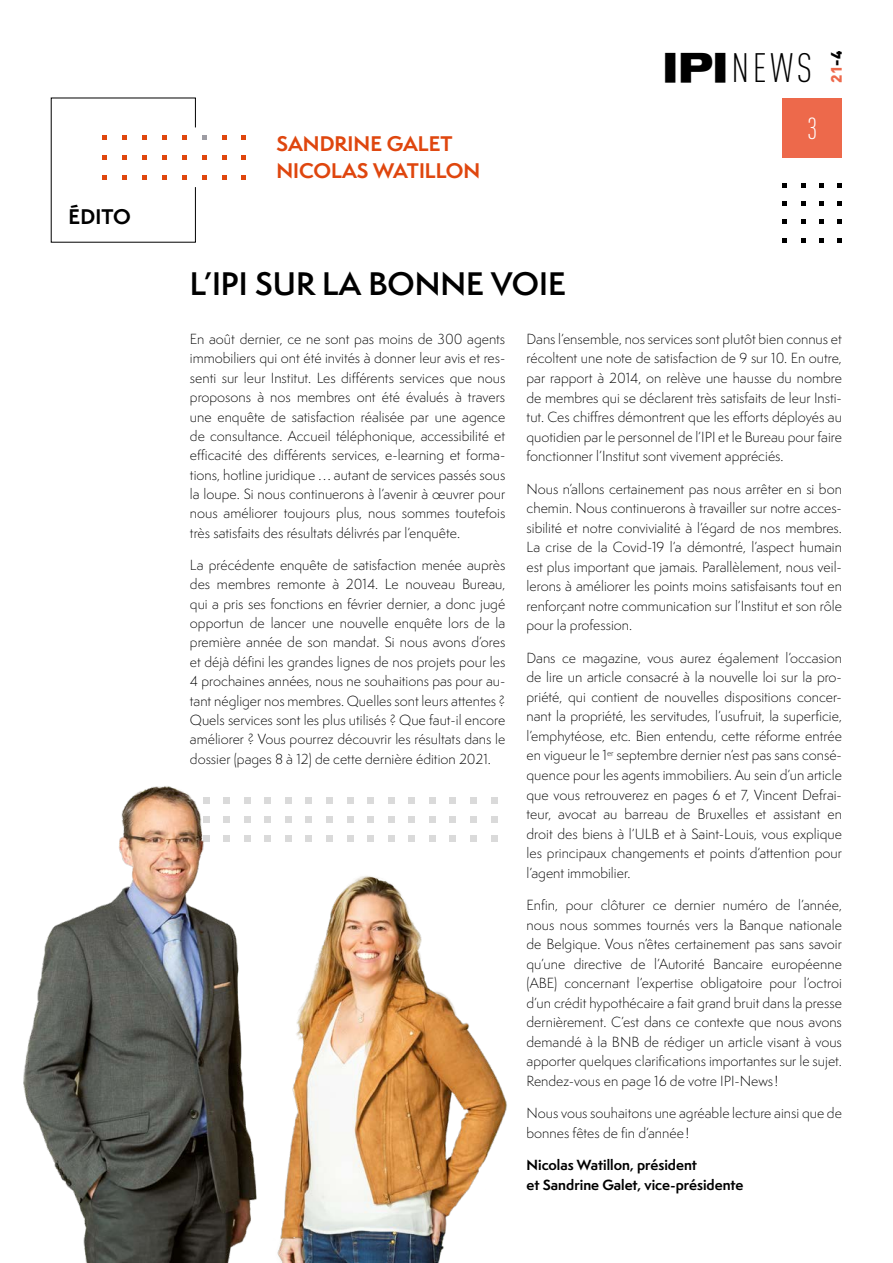
<style>
.page{position:relative;width:893px;height:1263px;background:#fff}
.page>*{position:absolute;margin:0;border:0;box-sizing:border-box;transform-origin:0 0}
.t1{font:300 condensed 40.5px "DINOT";color:#000}
.t2{font:600 30px "Semplicita Pro";color:#000}
.t3{font:300 condensed 30px "DINOT";color:#fff}
.t4{font:700 19.5px/27.6px "Semplicita Pro";color:#df460e}
.t5{font:700 19.5px "Semplicita Pro";letter-spacing:.01em;color:#000}
.t6{font:900 15px "DINOT";color:#ed694b}
.t7{font:300 13.5px/19.5px "Semplicita Pro";color:#000;text-align:justify}
.t8{font:700 13.5px/19.5px "Semplicita Pro";color:#000}
.s1{font-family:"Akzidenz Grotesk BQ";font-weight:700;font-stretch:expanded}
.s2{color:#000}
</style>
<div class="page">
<div style="left:782px;top:98px;width:60px;height:59px;background:#ed694b"></div>
<svg style="left:801px;top:201px;width:4px;height:5px"></svg>
<svg style="left:837px;top:201px;width:5px;height:5px"></svg>
<svg style="left:782px;top:201px;width:5px;height:5px"></svg>
<svg style="left:819px;top:201px;width:5px;height:5px"></svg>
<svg style="left:801px;top:183px;width:4px;height:4px"></svg>
<svg style="left:837px;top:183px;width:5px;height:4px"></svg>
<svg style="left:782px;top:183px;width:5px;height:4px"></svg>
<svg style="left:819px;top:183px;width:5px;height:4px"></svg>
<svg style="left:801px;top:219px;width:4px;height:5px"></svg>
<svg style="left:837px;top:219px;width:5px;height:5px"></svg>
<svg style="left:782px;top:219px;width:5px;height:5px"></svg>
<svg style="left:819px;top:219px;width:5px;height:5px"></svg>
<svg style="left:801px;top:238px;width:4px;height:4px"></svg>
<svg style="left:837px;top:238px;width:5px;height:4px"></svg>
<svg style="left:782px;top:238px;width:5px;height:4px"></svg>
<svg style="left:819px;top:238px;width:5px;height:4px"></svg>
<img style="left:23px;top:786px;width:484px;height:477px">
<svg style="left:202px;top:155px;width:5px;height:5px"></svg>
<svg style="left:241px;top:155px;width:5px;height:5px"></svg>
<svg style="left:222px;top:155px;width:4px;height:5px"></svg>
<svg style="left:202px;top:135px;width:5px;height:5px"></svg>
<svg style="left:241px;top:135px;width:5px;height:5px"></svg>
<svg style="left:222px;top:135px;width:4px;height:5px"></svg>
<svg style="left:202px;top:175px;width:5px;height:5px"></svg>
<svg style="left:241px;top:175px;width:5px;height:5px"></svg>
<svg style="left:51px;top:98px;width:145px;height:145px"></svg>
<svg style="left:222px;top:175px;width:4px;height:5px"></svg>
<h3 class="t5" style="left:68px;top:202px;width:64px">ÉDITO</h3>
<h3 class="t4" style="left:276px;top:129px;width:205px">SANDRINE GALET<br>NICOLAS WATILLON</h3>
<h1 class="t1" style="left:663px;top:45px;width:151px"><span class="s1">IPI</span>NEWS</h1>
<p class="t6" style="left:826px;top:83px;width:33px;rotate:-90deg">21<span class="s2">-4</span></p>
<h2 class="t3" style="left:807px;top:111px;width:12px">3</h2>
<h2 class="t2" style="left:190px;top:262px;width:377px">L’IPI SUR LA BONNE VOIE</h2>
<p class="t7" style="left:190px;top:329px;width:317px">En août dernier, ce ne sont pas moins de 300 agents immobiliers qui ont été invités à donner leur avis et res&shy;senti sur leur Institut. Les différents services que nous proposons à nos membres ont été évalués à travers une enquête de satisfaction réalisée par une agence de consultance. Accueil téléphonique, accessibilité et efficacité des différents services, e-learning et forma&shy;tions, hotline juridique … autant de services passés sous la loupe. Si nous continuerons à l’avenir à œuvrer pour nous améliorer toujours plus, nous sommes toutefois très satisfaits des résultats délivrés par l’enquête.</p>
<p class="t7" style="left:190px;top:555px;width:317px">La précédente enquête de satisfaction menée auprès des membres remonte à 2014. Le nouveau Bureau, qui a pris ses fonctions en février dernier, a donc jugé opportun de lancer une nouvelle enquête lors de la première année de son mandat. Si nous avons d’ores et déjà défini les grandes lignes de nos projets pour les 4 prochaines années, nous ne souhaitions pas pour au&shy;tant négliger nos membres. Quelles sont leurs attentes ?<br>Quels services sont les plus utilisés ? Que faut-il encore améliorer ? Vous pourrez découvrir les résultats dans le dossier (pages 8 à 12) de cette dernière édition 2021.</p>
<p class="t7" style="left:527px;top:329px;width:317px">Dans l’ensemble, nos services sont plutôt bien connus et récoltent une note de satisfaction de 9 sur 10. En outre, par rapport à 2014, on relève une hausse du nombre de membres qui se déclarent très satisfaits de leur Insti&shy;tut. Ces chiffres démontrent que les efforts déployés au quotidien par le personnel de l’IPI et le Bureau pour faire fonctionner l’Institut sont vivement appréciés.</p>
<p class="t7" style="left:527px;top:479px;width:317px">Nous n’allons certainement pas nous arrêter en si bon chemin. Nous continuerons à travailler sur notre acces&shy;sibilité et notre convivialité à l’égard de nos membres.<br>La crise de la Covid-19 l’a démontré, l’aspect humain est plus important que jamais. Parallèlement, nous veil&shy;lerons à améliorer les points moins satisfaisants tout en renforçant notre communication sur l’Institut et son rôle pour la profession.</p>
<p class="t7" style="left:527px;top:648px;width:317px">Dans ce magazine, vous aurez également l’occasion de lire un article consacré à la nouvelle loi sur la pro&shy;priété, qui contient de nouvelles dispositions concer&shy;nant la propriété, les servitudes, l’usufruit, la superficie, l’emphytéose, etc. Bien entendu, cette réforme entrée en vigueur le 1<sup>er</sup> septembre dernier n’est pas sans consé&shy;quence pour les agents immobiliers. Au sein d’un article que vous retrouverez en pages 6 et 7, Vincent Defrai&shy;teur, avocat au barreau de Bruxelles et assistant en droit des biens à l’ULB et à Saint-Louis, vous explique les principaux changements et points d’attention pour l’agent immobilier.</p>
<p class="t7" style="left:527px;top:895px;width:317px">Enfin, pour clôturer ce dernier numéro de l’année, nous nous sommes tournés vers la Banque nationale de Belgique. Vous n’êtes certainement pas sans savoir qu’une directive de l’Autorité Bancaire européenne (ABE) concernant l’expertise obligatoire pour l’octroi d’un crédit hypothécaire a fait grand bruit dans la presse dernièrement. C’est dans ce contexte que nous avons demandé à la BNB de rédiger un article visant à vous apporter quelques clarifications importantes sur le sujet.<br>Rendez-vous en page 16 de votre IPI-News!</p>
<p class="t7" style="left:527px;top:1103px;width:317px">Nous vous souhaitons une agréable lecture ainsi que de bonnes fêtes de fin d’année!</p>
<p class="t8" style="left:527px;top:1155px;width:218px">Nicolas Watillon, président<br>et Sandrine Galet, vice-présidente</p>
</div>
